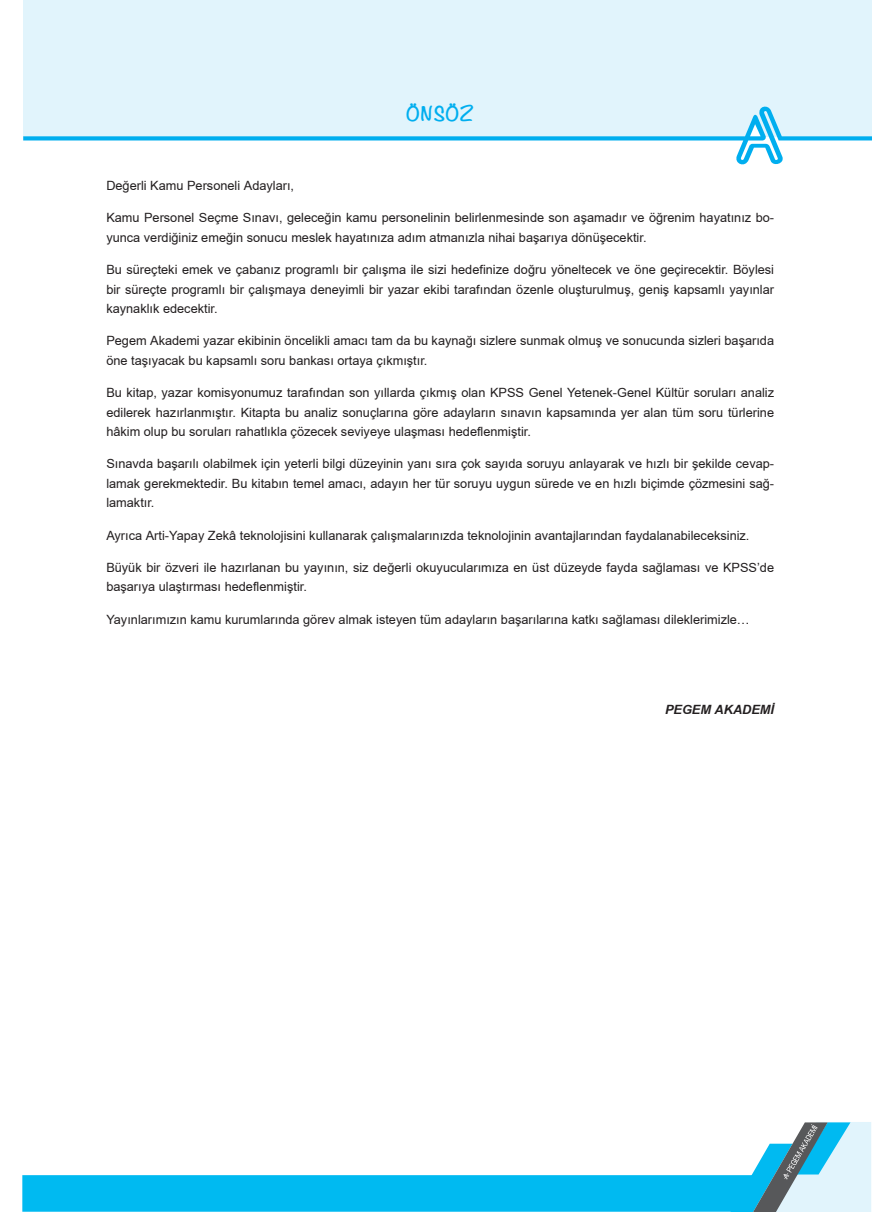
<style>
.page{position:relative;width:872px;height:1212px;background:#fff}
.page>*{position:absolute;margin:0;border:0;box-sizing:border-box;transform-origin:0 0}
.t1{font:700 18px "Noteworthy";letter-spacing:.02em;color:#00aeef}
.t2{font:12.75px/19.5px "TR Arial";color:#231f20}
.t3{font:italic 700 12.75px "TR Arial";color:#231f20}
</style>
<div class="page">
<div style="left:23px;top:0;width:849px;height:136px;background:#e1f4fc"></div>
<svg style="left:23px;top:106px;width:849px;height:59px"></svg>
<svg style="left:22px;top:1122px;width:849px;height:90px"></svg>
<h1 class="t1" style="left:406px;top:98px;width:69px">ÖNSÖZ</h1>
<p class="t2" style="left:106px;top:176px;width:189px">Değerli Kamu Personeli Adayları,</p>
<p class="t2" style="left:106px;top:208px;width:669px">Kamu Personel Seçme Sınavı, geleceğin kamu personelinin belirlenmesinde son aşamadır ve öğrenim hayatınız bo&shy;yunca verdiğiniz emeğin sonucu meslek hayatınıza adım atmanızla nihai başarıya dönüşecektir.</p>
<p class="t2" style="left:106px;top:260px;width:669px;text-align:justify">Bu süreçteki emek ve çabanız programlı bir çalışma ile sizi hedefinize doğru yöneltecek ve öne geçirecektir. Böylesi bir süreçte programlı bir çalışmaya deneyimli bir yazar ekibi tarafından özenle oluşturulmuş, geniş kapsamlı yayınlar kaynaklık edecektir.</p>
<p class="t2" style="left:106px;top:331px;width:669px">Pegem Akademi yazar ekibinin öncelikli amacı tam da bu kaynağı sizlere sunmak olmuş ve sonucunda sizleri başarıda öne taşıyacak bu kapsamlı soru bankası ortaya çıkmıştır.</p>
<p class="t2" style="left:106px;top:383px;width:669px;text-align:justify">Bu kitap, yazar komisyonumuz tarafından son yıllarda çıkmış olan KPSS Genel Yetenek-Genel Kültür soruları analiz edilerek hazırlanmıştır. Kitapta bu analiz sonuçlarına göre adayların sınavın kapsamında yer alan tüm soru türlerine hâkim olup bu soruları rahatlıkla çözecek seviyeye ulaşması hedeflenmiştir.</p>
<p class="t2" style="left:106px;top:454px;width:669px;text-align:justify">Sınavda başarılı olabilmek için yeterli bilgi düzeyinin yanı sıra çok sayıda soruyu anlayarak ve hızlı bir şekilde cevap&shy;lamak gerekmektedir. Bu kitabın temel amacı, adayın her tür soruyu uygun sürede ve en hızlı biçimde çözmesini sağ&shy;lamaktır.</p>
<p class="t2" style="left:106px;top:525px;width:644px">Ayrıca Arti-Yapay Zekâ teknolojisini kullanarak çalışmalarınızda teknolojinin avantajlarından faydalanabileceksiniz.</p>
<p class="t2" style="left:106px;top:557px;width:669px">Büyük bir özveri ile hazırlanan bu yayının, siz değerli okuyucularımıza en üst düzeyde fayda sağlaması ve KPSS’de başarıya ulaştırması hedeflenmiştir.</p>
<p class="t2" style="left:106px;top:609px;width:645px">Yayınlarımızın kamu kurumlarında görev almak isteyen tüm adayların başarılarına katkı sağlaması dileklerimizle…</p>
<p class="t3" style="left:665px;top:701px;width:111px">PEGEM AKADEMİ</p>
</div>
